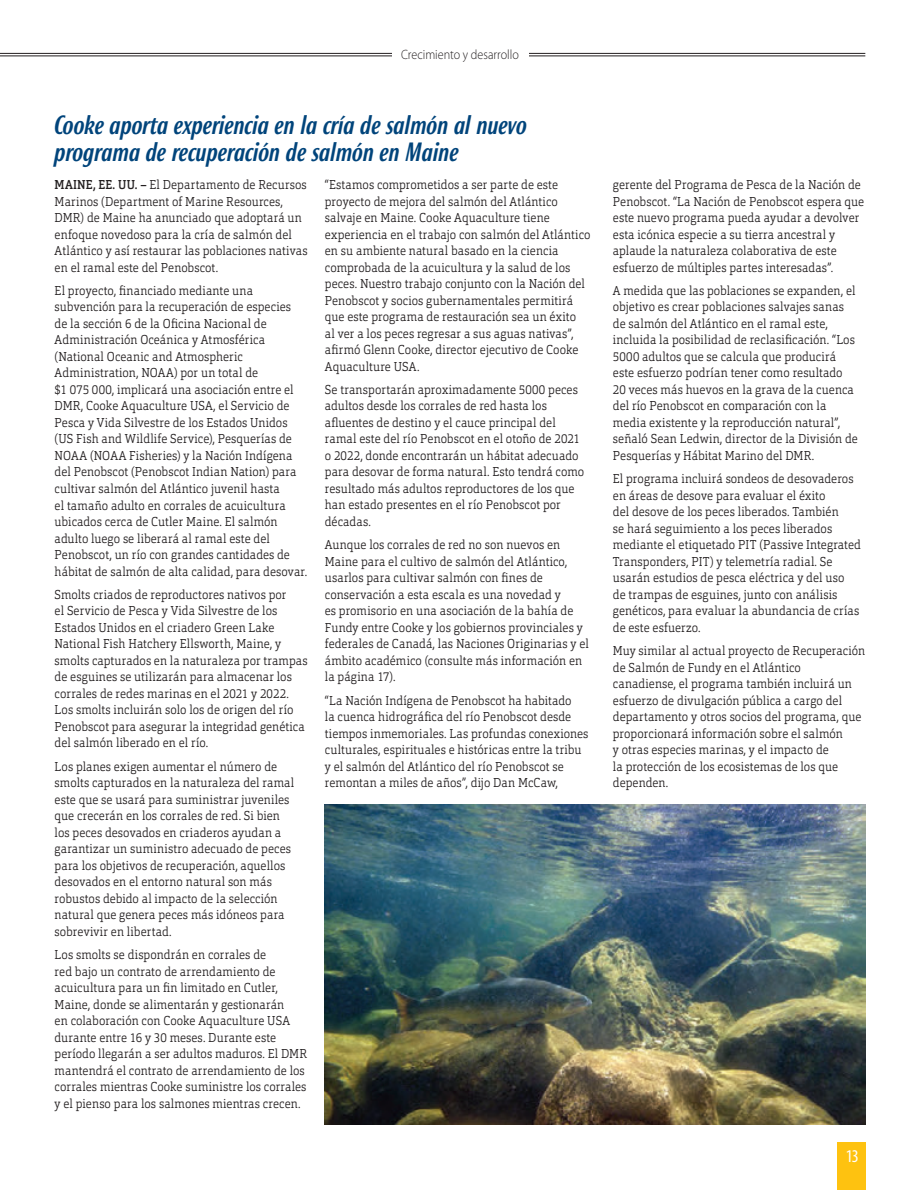
<style>
.page{position:relative;width:920px;height:1190px;background:#fff}
.page>*{position:absolute;margin:0;border:0;box-sizing:border-box;transform-origin:0 0}
.t1{font:italic 500 25.5px/27px "Roxy";letter-spacing:-.01em;color:#00447b}
.t2{font:condensed 18px "Myriad Pro";color:#fff}
.t3{font:300 13.5px "Myriad Pro";color:#231f20;scale:.9 1}
.t4{font:300 12.75px/16.5px "Orgon Slab";letter-spacing:.005em;color:#231f20;scale:.9 1}
.s1{font-weight:500}
</style>
<div class="page">
<img style="left:325px;top:804px;width:540px;height:320px">
<div style="left:836px;top:1142px;width:29px;height:47px;background:#fec210"></div>
<hr style="left:0;top:53px;width:865px;height:1px;background:#231f20">
<hr style="left:0;top:56px;width:865px;height:1px;background:#231f20">
<div style="left:391px;top:48px;width:137px;height:19px;background:#fff"></div>
<p class="t3" style="left:401px;top:46px;width:132px">Crecimiento y desarrollo</p>
<h1 class="t1" style="left:55px;top:111px;width:474px">Cooke aporta experiencia en la cría de salmón al nuevo programa de recuperación de salmón en Maine</h1>
<p class="t4" style="left:55px;top:176px;width:282px"><span class="s1">MAINE, EE. UU. –</span> El Departamento de Recursos Marinos (Department of Marine Resources, DMR) de Maine ha anunciado que adoptará un enfoque novedoso para la cría de salmón del Atlántico y así restaurar las poblaciones nativas en el ramal este del Penobscot.</p>
<p class="t4" style="left:55px;top:282px;width:282px">El proyecto, financiado mediante una subvención para la recuperación de especies<br>de la sección 6 de la Oficina Nacional de Administración Oceánica y Atmosférica (National Oceanic and Atmospheric Administration, NOAA) por un total de<br>$1 075 000, implicará una asociación entre el DMR, Cooke Aquaculture USA, el Servicio de Pesca y Vida Silvestre de los Estados Unidos (US Fish and Wildlife Service), Pesquerías de NOAA (NOAA Fisheries) y la Nación Indígena del Penobscot (Penobscot Indian Nation) para cultivar salmón del Atlántico juvenil hasta<br>el tamaño adulto en corrales de acuicultura ubicados cerca de Cutler Maine. El salmón adulto luego se liberará al ramal este del Penobscot, un río con grandes cantidades de hábitat de salmón de alta calidad, para desovar.</p>
<p class="t4" style="left:55px;top:586px;width:282px">Smolts criados de reproductores nativos por<br>el Servicio de Pesca y Vida Silvestre de los Estados Unidos en el criadero Green Lake National Fish Hatchery Ellsworth, Maine, y smolts capturados en la naturaleza por trampas de esguines se utilizarán para almacenar los corrales de redes marinas en el 2021 y 2022.<br>Los smolts incluirán solo los de origen del río Penobscot para asegurar la integridad genética del salmón liberado en el río.</p>
<p class="t4" style="left:55px;top:757px;width:268px">Los planes exigen aumentar el número de smolts capturados en la naturaleza del ramal este que se usará para suministrar juveniles que crecerán en los corrales de red. Si bien los peces desovados en criaderos ayudan a garantizar un suministro adecuado de peces para los objetivos de recuperación, aquellos desovados en el entorno natural son más robustos debido al impacto de la selección natural que genera peces más idóneos para sobrevivir en libertad.</p>
<p class="t4" style="left:55px;top:946px;width:282px">Los smolts se dispondrán en corrales de<br>red bajo un contrato de arrendamiento de acuicultura para un fin limitado en Cutler, Maine, donde se alimentarán y gestionarán<br>en colaboración con Cooke Aquaculture USA durante entre 16 y 30 meses. Durante este período llegarán a ser adultos maduros. El DMR mantendrá el contrato de arrendamiento de los corrales mientras Cooke suministre los corrales y el pienso para los salmones mientras crecen.</p>
<p class="t4" style="left:325px;top:176px;width:296px">“Estamos comprometidos a ser parte de este proyecto de mejora del salmón del Atlántico salvaje en Maine. Cooke Aquaculture tiene experiencia en el trabajo con salmón del Atlántico en su ambiente natural basado en la ciencia comprobada de la acuicultura y la salud de los peces. Nuestro trabajo conjunto con la Nación del Penobscot y socios gubernamentales permitirá que este programa de restauración sea un éxito<br>al ver a los peces regresar a sus aguas nativas”, afirmó Glenn Cooke, director ejecutivo de Cooke Aquaculture USA.</p>
<p class="t4" style="left:325px;top:381px;width:289px">Se transportarán aproximadamente 5000 peces adultos desde los corrales de red hasta los afluentes de destino y el cauce principal del ramal este del río Penobscot en el otoño de 2021 o 2022, donde encontrarán un hábitat adecuado para desovar de forma natural. Esto tendrá como resultado más adultos reproductores de los que han estado presentes en el río Penobscot por décadas.</p>
<p class="t4" style="left:325px;top:536px;width:295px">Aunque los corrales de red no son nuevos en Maine para el cultivo de salmón del Atlántico, usarlos para cultivar salmón con fines de conservación a esta escala es una novedad y<br>es promisorio en una asociación de la bahía de Fundy entre Cooke y los gobiernos provinciales y federales de Canadá, las Naciones Originarias y el ámbito académico (consulte más información en la página 17).</p>
<p class="t4" style="left:325px;top:691px;width:294px">“La Nación Indígena de Penobscot ha habitado<br>la cuenca hidrográfica del río Penobscot desde tiempos inmemoriales. Las profundas conexiones culturales, espirituales e históricas entre la tribu y el salmón del Atlántico del río Penobscot se remontan a miles de años”, dijo Dan McCaw,</p>
<p class="t4" style="left:612px;top:176px;width:280px">gerente del Programa de Pesca de la Nación de Penobscot. “La Nación de Penobscot espera que este nuevo programa pueda ayudar a devolver esta icónica especie a su tierra ancestral y aplaude la naturaleza colaborativa de este esfuerzo de múltiples partes interesadas”.</p>
<p class="t4" style="left:612px;top:282px;width:273px">A medida que las poblaciones se expanden, el objetivo es crear poblaciones salvajes sanas de salmón del Atlántico en el ramal este, incluida la posibilidad de reclasificación. “Los 5000 adultos que se calcula que producirá este esfuerzo podrían tener como resultado 20 veces más huevos en la grava de la cuenca del río Penobscot en comparación con la media existente y la reproducción natural”, señaló Sean Ledwin, director de la División de Pesquerías y Hábitat Marino del DMR.</p>
<p class="t4" style="left:612px;top:470px;width:277px">El programa incluirá sondeos de desovaderos en áreas de desove para evaluar el éxito<br>del desove de los peces liberados. También<br>se hará seguimiento a los peces liberados mediante el etiquetado PIT (Passive Integrated Transponders, PIT) y telemetría radial. Se usarán estudios de pesca eléctrica y del uso<br>de trampas de esguines, junto con análisis genéticos, para evaluar la abundancia de crías de este esfuerzo.</p>
<p class="t4" style="left:612px;top:642px;width:282px">Muy similar al actual proyecto de Recuperación de Salmón de Fundy en el Atlántico canadiense, el programa también incluirá un esfuerzo de divulgación pública a cargo del departamento y otros socios del programa, que proporcionará información sobre el salmón<br>y otras especies marinas, y el impacto de<br>la protección de los ecosistemas de los que dependen.</p>
<h2 class="t2" style="left:845px;top:1145px;width:15px">13</h2>
</div>
